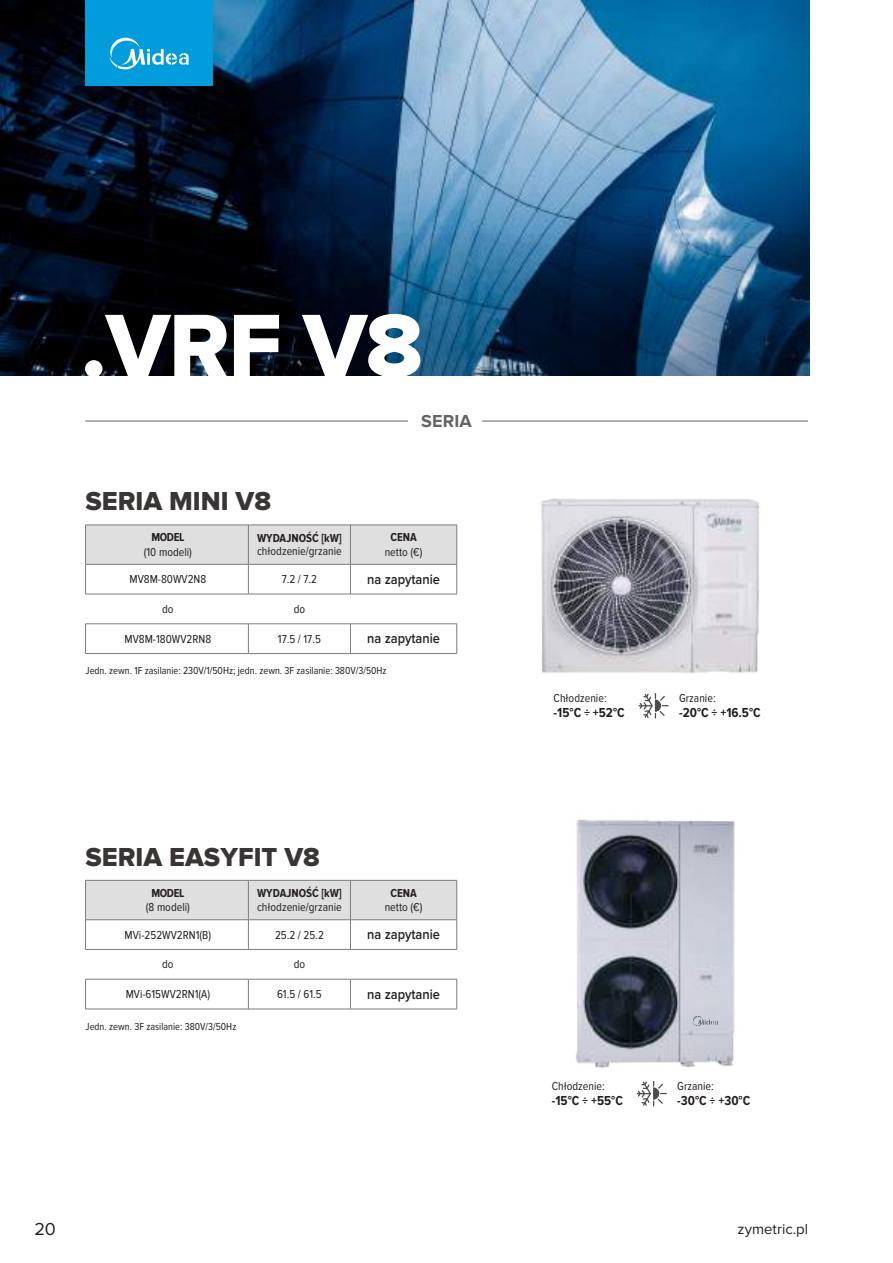
<style>
.page{position:relative;width:893px;height:1263px;background:#fff}
.page>*{position:absolute;margin:0;border:0;box-sizing:border-box;transform-origin:0 0}
.t1{font:92.25px "Proxima Nova Extrabld";color:#fff}
.t2{font:27px "Proxima Nova Extrabld";color:#393535}
.t3{font:700 18px "Proxima Nova";letter-spacing:.005em;color:#656365}
.t4{font:18px "Proxima Nova";color:#241f1f}
.t5{font:15px "Proxima Nova";color:#241f1f}
.t6{font:600 14.25px "Proxima Nova";color:#241f1f;scale:.9 1}
.t7{font:700 13.5px "Proxima Nova Cond";color:#241f1f}
.t8{font:12px "Proxima Nova Cond";color:#241f1f}
.t9{font:700 12px "Proxima Nova Cond";color:#241f1f}
.t10{font:10.5px "Proxima Nova Cond";color:#241f1f}
</style>
<div class="page">
<img style="left:0;top:0;width:810px;height:376px">
<svg style="left:0;top:234px;width:808px;height:142px;background:#102a41"></svg>
<hr style="left:85px;top:421px;width:723px;height:1px;background:#656365">
<div style="left:408px;top:419px;width:74px;height:18px;background:#fff"></div>
<div style="left:85px;top:0;width:128px;height:85px;background:#009cdc"></div>
<svg style="left:109px;top:38px;width:80px;height:31px"></svg>
<div style="left:86px;top:526px;width:370px;height:38px;background:#e0dfdf"></div>
<hr style="left:85px;top:525px;width:163px;height:1px;background:#7d7c7e">
<hr style="left:85px;top:525px;width:1px;height:39px;background:#7d7c7e">
<hr style="left:248px;top:525px;width:102px;height:1px;background:#7d7c7e">
<hr style="left:248px;top:525px;width:1px;height:39px;background:#7d7c7e">
<hr style="left:350px;top:525px;width:107px;height:1px;background:#7d7c7e">
<hr style="left:350px;top:525px;width:1px;height:39px;background:#7d7c7e">
<hr style="left:456px;top:525px;width:1px;height:39px;background:#7d7c7e">
<hr style="left:85px;top:564px;width:163px;height:1px;background:#7d7c7e">
<hr style="left:248px;top:564px;width:102px;height:1px;background:#7d7c7e">
<hr style="left:350px;top:564px;width:107px;height:1px;background:#7d7c7e">
<hr style="left:85px;top:564px;width:1px;height:30px;background:#7d7c7e">
<hr style="left:248px;top:564px;width:1px;height:30px;background:#7d7c7e">
<hr style="left:350px;top:564px;width:1px;height:30px;background:#7d7c7e">
<hr style="left:456px;top:564px;width:1px;height:30px;background:#7d7c7e">
<hr style="left:85px;top:594px;width:163px;height:1px;background:#7d7c7e">
<hr style="left:248px;top:594px;width:102px;height:1px;background:#7d7c7e">
<hr style="left:350px;top:594px;width:107px;height:1px;background:#7d7c7e">
<hr style="left:85px;top:623px;width:163px;height:1px;background:#7d7c7e">
<svg style="left:85px;top:624px;width:1px;height:29px"></svg>
<hr style="left:248px;top:623px;width:102px;height:1px;background:#7d7c7e">
<svg style="left:248px;top:624px;width:1px;height:29px"></svg>
<hr style="left:350px;top:623px;width:107px;height:1px;background:#7d7c7e">
<svg style="left:350px;top:624px;width:1px;height:29px"></svg>
<svg style="left:456px;top:624px;width:1px;height:29px"></svg>
<hr style="left:85px;top:653px;width:163px;height:1px;background:#7d7c7e">
<hr style="left:248px;top:653px;width:102px;height:1px;background:#7d7c7e">
<hr style="left:350px;top:653px;width:107px;height:1px;background:#7d7c7e">
<svg style="left:638px;top:693px;width:31px;height:25px"></svg>
<img style="left:541px;top:498px;width:219px;height:176px">
<svg style="left:85px;top:880px;width:372px;height:69px"></svg>
<hr style="left:85px;top:949px;width:163px;height:1px;background:#7d7c7e">
<hr style="left:248px;top:949px;width:102px;height:1px;background:#7d7c7e">
<hr style="left:350px;top:949px;width:107px;height:1px;background:#7d7c7e">
<hr style="left:85px;top:979px;width:163px;height:1px;background:#7d7c7e">
<hr style="left:85px;top:979px;width:1px;height:30px;background:#7d7c7e">
<hr style="left:248px;top:979px;width:102px;height:1px;background:#7d7c7e">
<hr style="left:248px;top:979px;width:1px;height:30px;background:#7d7c7e">
<hr style="left:350px;top:979px;width:107px;height:1px;background:#7d7c7e">
<hr style="left:350px;top:979px;width:1px;height:30px;background:#7d7c7e">
<hr style="left:456px;top:979px;width:1px;height:30px;background:#7d7c7e">
<hr style="left:85px;top:1009px;width:163px;height:1px;background:#7d7c7e">
<hr style="left:248px;top:1009px;width:102px;height:1px;background:#7d7c7e">
<hr style="left:350px;top:1009px;width:107px;height:1px;background:#7d7c7e">
<svg style="left:637px;top:1082px;width:30px;height:24px"></svg>
<img style="left:576px;top:819px;width:159px;height:263px">
<svg style="left:693px;top:1016px;width:25px;height:10px"></svg>
<h1 class="t1" style="left:81px;top:303px;width:343px">.VRF V8</h1>
<h2 class="t2" style="left:86px;top:489px;width:187px">SERIA MINI V8</h2>
<p class="t9" style="left:151px;top:531px;width:35px">MODEL</p>
<p class="t8" style="left:144px;top:545px;width:50px">(10 modeli)</p>
<p class="t9" style="left:257px;top:531px;width:86px">WYDAJNOŚĆ [kW]</p>
<p class="t8" style="left:257px;top:545px;width:86px">chłodzenie/grzanie</p>
<h3 class="t3" style="left:421px;top:411px;width:52px">SERIA</h3>
<p class="t9" style="left:390px;top:531px;width:28px">CENA</p>
<p class="t8" style="left:385px;top:545px;width:39px">netto (€)</p>
<p class="t8" style="left:130px;top:572px;width:78px">MV8M-80WV2N8</p>
<p class="t8" style="left:282px;top:572px;width:37px">7.2 / 7.2</p>
<p class="t6" style="left:367px;top:573px;width:82px">na zapytanie</p>
<p class="t8" style="left:162px;top:602px;width:13px">do</p>
<p class="t8" style="left:294px;top:602px;width:13px">do</p>
<p class="t8" style="left:125px;top:632px;width:88px">MV8M-180WV2RN8</p>
<p class="t8" style="left:278px;top:632px;width:45px">17.5 / 17.5</p>
<p class="t6" style="left:367px;top:632px;width:82px">na zapytanie</p>
<p class="t10" style="left:86px;top:664px;width:303px">Jedn. zewn. 1F zasilanie: 230V/1/50Hz; jedn. zewn. 3F zasilanie: 380V/3/50Hz</p>
<h2 class="t2" style="left:86px;top:845px;width:236px">SERIA EASYFIT V8</h2>
<p class="t9" style="left:151px;top:886px;width:35px">MODEL</p>
<p class="t8" style="left:146px;top:901px;width:46px">(8 modeli)</p>
<p class="t9" style="left:257px;top:887px;width:86px">WYDAJNOŚĆ [kW]</p>
<p class="t8" style="left:257px;top:900px;width:86px">chłodzenie/grzanie</p>
<p class="t9" style="left:390px;top:886px;width:28px">CENA</p>
<p class="t8" style="left:385px;top:900px;width:39px">netto (€)</p>
<p class="t8" style="left:125px;top:928px;width:88px">MVi-252WV2RN1(B)</p>
<p class="t8" style="left:275px;top:928px;width:50px">25.2 / 25.2</p>
<p class="t6" style="left:367px;top:928px;width:82px">na zapytanie</p>
<p class="t8" style="left:162px;top:958px;width:13px">do</p>
<p class="t8" style="left:294px;top:958px;width:13px">do</p>
<p class="t8" style="left:126px;top:987px;width:86px">MVi-615WV2RN1(A)</p>
<p class="t8" style="left:277px;top:987px;width:46px">61.5 / 61.5</p>
<p class="t6" style="left:367px;top:987px;width:82px">na zapytanie</p>
<p class="t10" style="left:86px;top:1020px;width:152px">Jedn. zewn. 3F zasilanie: 380V/3/50Hz</p>
<h3 class="t4" style="left:34px;top:1218px;width:23px">20</h3>
<p class="t8" style="left:554px;top:692px;width:55px">Chłodzenie:</p>
<p class="t7" style="left:554px;top:705px;width:73px">-15°C ÷ +52°C</p>
<p class="t8" style="left:679px;top:692px;width:38px">Grzanie:</p>
<p class="t7" style="left:679px;top:705px;width:83px">-20°C ÷ +16.5°C</p>
<p class="t8" style="left:552px;top:1079px;width:55px">Chłodzenie:</p>
<p class="t7" style="left:552px;top:1093px;width:73px">-15°C ÷ +55°C</p>
<p class="t8" style="left:677px;top:1079px;width:38px">Grzanie:</p>
<p class="t7" style="left:677px;top:1093px;width:75px">-30°C ÷ +30°C</p>
<p class="t5" style="left:738px;top:1220px;width:72px">zymetric.pl</p>
</div>
